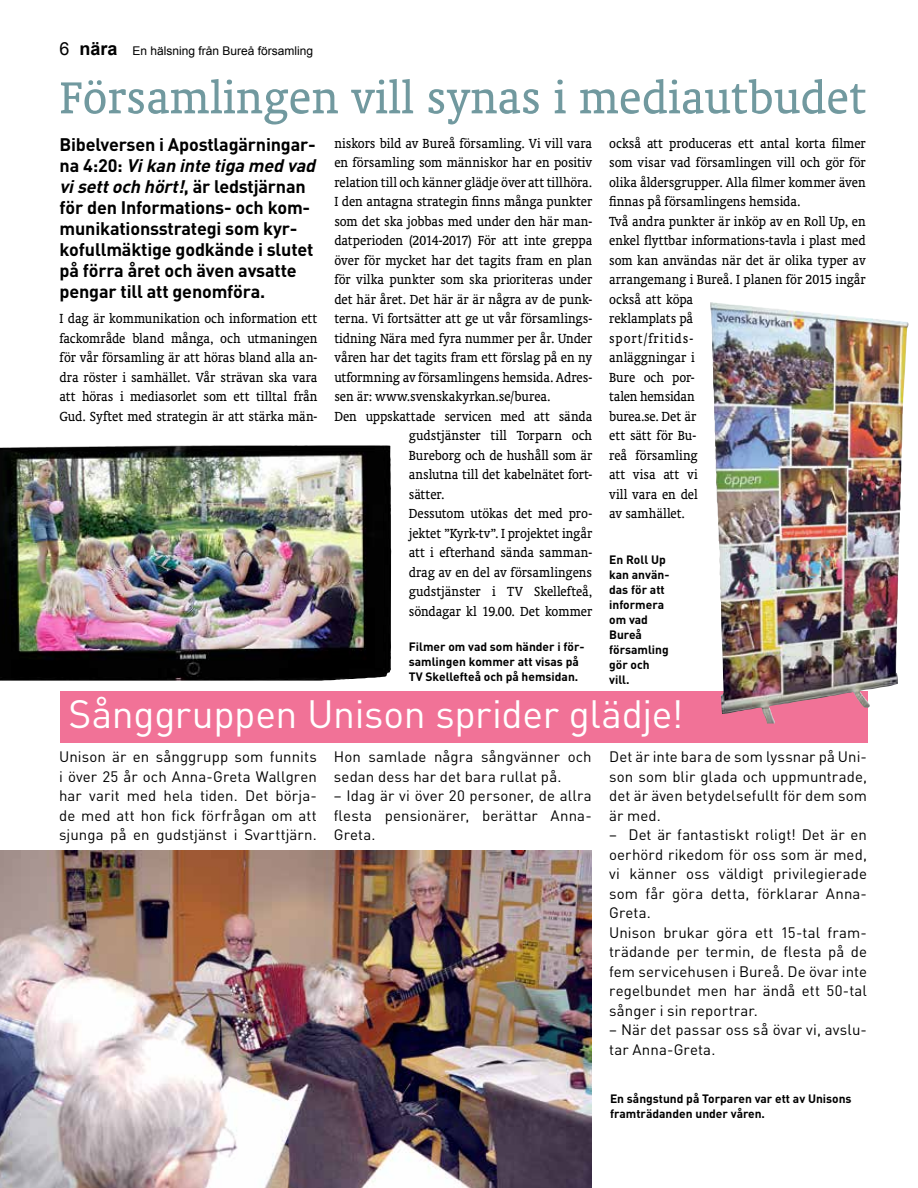
<style>
.page{position:relative;width:918px;height:1188px;background:#fff}
.page>*{position:absolute;margin:0;border:0;box-sizing:border-box;transform-origin:0 0}
.t1{font:51px "Oranda BT";color:#71999f}
.t2{font:39px "DIN";letter-spacing:-.01em;color:#fff}
.t3{font:700 18px/21px "DIN";letter-spacing:-.01em;color:#000}
.t4{font:15px/19.5px "Oranda BT";letter-spacing:-.005em;color:#000;text-align:justify;scale:.95 1}
.t5{font:15px/19.5px "DIN";letter-spacing:.005em;color:#000;text-align:justify}
.t6{font:700 12px/15px "DIN";color:#000}
.t7{font:12px "Arial";color:#000}
.s1{font-size:18px}
.s2{font-weight:700;font-size:18px}
.s3{font-style:italic}
</style>
<div class="page">
<div style="left:60px;top:691px;width:807px;height:52px;background:#f17297"></div>
<img style="left:0;top:850px;width:592px;height:338px">
<img style="left:0;top:445px;width:391px;height:236px">
<img style="left:710px;top:303px;width:188px;height:420px">
<p class="t7" style="left:60px;top:43px;width:255px"><span class="s1">6</span> <span class="s2">nära</span> En hälsning från Bureå församling</p>
<h1 class="t1" style="left:60px;top:68px;width:808px">Församlingen vill synas i mediautbudet</h1>
<p class="t4" style="left:609px;top:133px;width:272px;text-align:left">också att produceras ett antal korta filmer som visar vad församlingen vill och gör för olika åldersgrupper. Alla filmer kommer även finnas på församlingens hemsida.<br>Två andra punkter är inköp av en Roll Up, en enkel flyttbar informations-tavla i plast med som kan användas när det är olika typer av arrangemang i Bureå. I planen för 2015 ingår också att köpa<br>reklamplats på<br>sport/fritids-<br>anläggningar i<br>Bure och por-<br>talen hemsidan<br>burea.se. Det är<br>ett sätt för Bu-<br>reå församling<br>att visa att vi<br>vill vara en del<br>av samhället.</p>
<p class="t4" style="left:334px;top:133px;width:273px">niskors bild av Bureå församling. Vi vill vara</p>
<p class="t4" style="left:334px;top:153px;width:273px">en församling som människor har en positiv</p>
<p class="t4" style="left:334px;top:172px;width:273px">relation till och känner glädje över att tillhöra.</p>
<p class="t4" style="left:334px;top:192px;width:273px">I den antagna strategin finns många punkter</p>
<p class="t4" style="left:334px;top:211px;width:273px">som det ska jobbas med under den här man-</p>
<p class="t4" style="left:334px;top:231px;width:273px">datperioden (2014-2017) För att inte greppa</p>
<p class="t4" style="left:334px;top:250px;width:273px">över för mycket har det tagits fram en plan</p>
<p class="t4" style="left:334px;top:270px;width:273px">för vilka punkter som ska prioriteras under</p>
<p class="t4" style="left:334px;top:289px;width:273px">det här året. Det här är är några av de punk-</p>
<p class="t4" style="left:334px;top:309px;width:273px">terna. Vi fortsätter att ge ut vår församlings-</p>
<p class="t4" style="left:334px;top:328px;width:273px">tidning Nära med fyra nummer per år. Under</p>
<p class="t4" style="left:334px;top:348px;width:273px">våren har det tagits fram ett förslag på en ny</p>
<p class="t4" style="left:334px;top:367px;width:273px">utformning av församlingens hemsida. Adres-</p>
<p class="t4" style="left:334px;top:387px;width:229px">sen är: www.svenskakyrkan.se/burea.</p>
<p class="t4" style="left:334px;top:406px;width:273px">Den uppskattade servicen med att sända</p>
<p class="t4" style="left:409px;top:426px;width:195px">gudstjänster till Torparn och</p>
<p class="t4" style="left:409px;top:445px;width:195px">Bureborg och de hushåll som är</p>
<p class="t4" style="left:409px;top:465px;width:195px">anslutna till det kabelnätet fort-</p>
<p class="t4" style="left:409px;top:484px;width:39px">sätter.</p>
<p class="t4" style="left:409px;top:504px;width:195px">Dessutom utökas det med pro-</p>
<p class="t4" style="left:409px;top:523px;width:194px">jektet ”Kyrk-tv”. I projektet ingår</p>
<p class="t4" style="left:409px;top:543px;width:195px">att i efterhand sända samman-</p>
<p class="t4" style="left:409px;top:562px;width:194px">drag av en del av församlingens</p>
<p class="t4" style="left:409px;top:582px;width:195px">gudstjänster i TV Skellefteå,</p>
<p class="t4" style="left:409px;top:601px;width:194px">söndagar kl 19.00. Det kommer</p>
<p class="t3" style="left:60px;top:133px;width:262px">Bibelversen i Apostlagärningar&shy;n a 4 : 2 0 : <span class="s3">Vikan inte tiga med vad visettoch hört!</span>, är ledstjärnan för den Informations- och kom&shy;munikationsstrategi som kyr&shy;kofullmäktige godkände i slutet på förra året och även avsatte pengar till att genomföra.</p>
<p class="t4" style="left:60px;top:309px;width:273px">I dag är kommunikation och information ett fackområde bland många, och utmaningen för vår församling är att höras bland alla an&shy;dra röster i samhället. Vår strävan ska vara att höras i mediasorlet som ett tilltal från Gud. Syftet med strategin är att stärka män-</p>
<p class="t6" style="left:609px;top:551px;width:62px">En Roll Up kan använ&shy;das för att informera om vad<br>Bureå församling gör och vill.</p>
<p class="t6" style="left:409px;top:639px;width:177px">Filmer om vad som händer i för&shy;samlingen kommer att visas på<br>TV Skellefteå och på hemsidan.</p>
<h2 class="t2" style="left:68px;top:689px;width:617px">Sånggruppen Unison sprider glädje!</h2>
<p class="t5" style="left:59px;top:747px;width:259px">Unison är en sånggrupp som funnits i över 25 år och Anna-Greta Wallgren har varit med hela tiden. Det börja&shy;de med att hon fick förfrågan om att sjunga på en gudstjänst i Svarttjärn.</p>
<p class="t5" style="left:609px;top:747px;width:259px">Det är inte bara de som lyssnar på Uni&shy;son som blir glada och uppmuntrade, det är även betydelsefullt för dem som är med.</p>
<p class="t5" style="left:334px;top:747px;width:259px">Hon samlade några sångvänner och sedan dess har det bara rullat på.</p>
<p class="t5" style="left:334px;top:786px;width:259px">– Idag är vi över 20 personer, de allra flesta pensionärer, berättar Anna-Greta.</p>
<p class="t5" style="left:609px;top:825px;width:259px;text-align:left">– Det är fantastiskt roligt! Det är en oerhörd rikedom för oss som är med, vi känner oss väldigt privilegierade som får göra detta, förklarar Anna-<br>Greta.<br>Unison brukar göra ett 15-tal fram&shy;trädande per termin, de flesta på de fem servicehusen i Bureå. De övar inte regelbundet men har ändå ett 50-tal sånger i sin reportrar.</p>
<p class="t5" style="left:609px;top:1020px;width:259px">– När det passar oss så övar vi, avslu&shy;tar Anna-Greta.</p>
<p class="t6" style="left:610px;top:1090px;width:243px">En sångstund på Torparen var ett av Unisons framträdanden under våren.</p>
</div>
